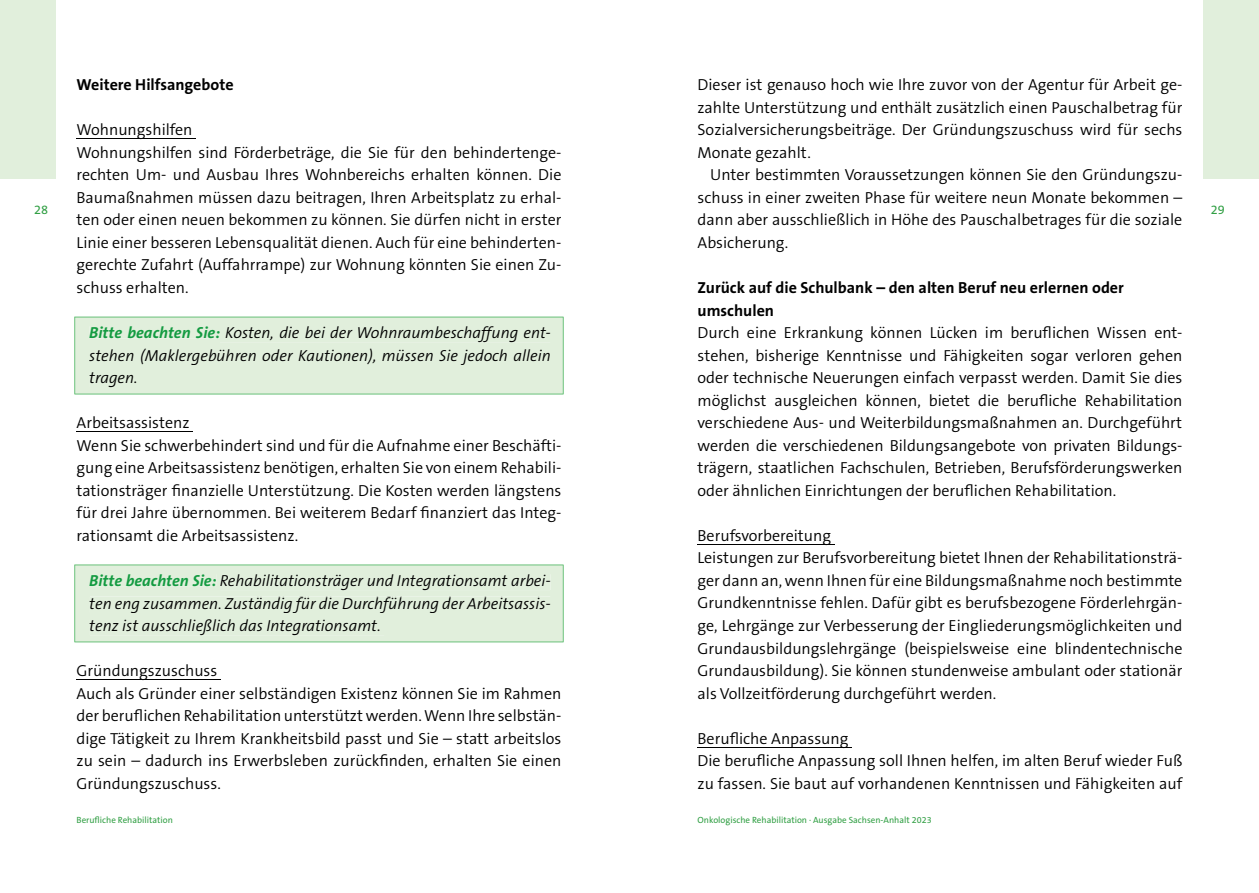
<style>
.page{position:relative;width:1259px;height:893px;background:#fff}
.page>*{position:absolute;margin:0;border:0;box-sizing:border-box;transform-origin:0 0}
.t1{font:300 16.05px/22.5px "The Sans B4";color:#000}
.t2{font:italic 300 16.05px/22.5px "The Sans B4";color:#000;text-align:justify}
.t3{font:700 16.05px/22.5px "The Sans B7";color:#000}
.t4{font:12.75px "The Sans B5 Plain";color:#319f44}
.t5{font:9px "The Sans B5 Plain";color:#319f44}
.s1{font-family:"The Sans B7";font-weight:700;color:#139b41}
</style>
<div class="page">
<div style="left:0;top:0;width:55px;height:179px;background:#e1efdc"></div>
<div style="left:1203px;top:0;width:56px;height:179px;background:#e1efdc"></div>
<hr style="left:77px;top:138px;width:119px;height:1px;background:#000">
<hr style="left:77px;top:431px;width:116px;height:1px;background:#000">
<hr style="left:77px;top:679px;width:144px;height:1px;background:#000">
<div style="left:74px;top:317px;width:489px;height:77px;background:#e1efdc"></div>
<div style="left:74px;top:565px;width:489px;height:77px;background:#e1efdc"></div>
<hr style="left:697px;top:544px;width:137px;height:1px;background:#000">
<hr style="left:697px;top:747px;width:155px;height:1px;background:#000">
<p class="t4" style="left:34px;top:203px;width:16px">28</p>
<p class="t3" style="left:77px;top:74px;width:159px">Weitere Hilfsangebote</p>
<p class="t1" style="left:77px;top:119px;width:486px">Wohnungshilfen<br>Wohnungshilfen sind Förderbeträge, die Sie für den behindertenge&shy;rechten Um- und Ausbau Ihres Wohnbereichs erhalten können. Die Baumaßnahmen müssen dazu beitragen, Ihren Arbeitsplatz zu erhal&shy;ten oder einen neuen bekommen zu können. Sie dürfen nicht in erster Linie einer besseren Lebensqualität dienen. Auch für eine behinderten&shy;gerechte Zufahrt (Auffahrrampe) zur Wohnung könnten Sie einen Zu&shy;schuss erhalten.</p>
<p class="t2" style="left:89px;top:322px;width:463px"><span class="s1">Bitte beachten Sie:</span> Kosten, die bei der Wohnraumbeschaffung ent&shy;stehen (Maklergebühren oder Kautionen), müssen Sie jedoch allein tragen.</p>
<p class="t1" style="left:77px;top:412px;width:486px">Arbeitsassistenz<br>Wenn Sie schwerbehindert sind und für die Aufnahme einer Beschäfti&shy;gung eine Arbeitsassistenz benötigen, erhalten Sie von einem Rehabili&shy;tationsträger finanzielle Unterstützung. Die Kosten werden längstens für drei Jahre übernommen. Bei weiterem Bedarf finanziert das Integ&shy;rationsamt die Arbeitsassistenz.</p>
<p class="t2" style="left:89px;top:570px;width:463px"><span class="s1">Bitte beachten Sie:</span> Rehabilitationsträger und Integrationsamt arbei&shy;ten eng zusammen. Zuständig für die Durchführung der Arbeitsassis&shy;tenz ist ausschließlich das Integrationsamt.</p>
<p class="t1" style="left:77px;top:660px;width:486px">Gründungszuschuss<br>Auch als Gründer einer selbständigen Existenz können Sie im Rahmen der beruflichen Rehabilitation unterstützt werden. Wenn Ihre selbstän&shy;dige Tätigkeit zu Ihrem Krankheitsbild passt und Sie – statt arbeitslos zu sein – dadurch ins Erwerbsleben zurückfinden, erhalten Sie einen Gründungszuschuss.</p>
<p class="t1" style="left:697px;top:74px;width:486px;text-align:justify">Dieser ist genauso hoch wie Ihre zuvor von der Agentur für Arbeit ge&shy;zahlte Unterstützung und enthält zusätzlich einen Pauschalbetrag für Sozialversicherungsbeiträge. Der Gründungszuschuss wird für sechs Monate gezahlt.</p>
<p class="t1" style="left:697px;top:164px;width:486px;text-align:justify;text-indent:13px">Unter bestimmten Voraussetzungen können Sie den Gründungszu&shy;schuss in einer zweiten Phase für weitere neun Monate bekommen – dann aber ausschließlich in Höhe des Pauschalbetrages für die soziale Absicherung.</p>
<p class="t3" style="left:697px;top:277px;width:428px">Zurück auf die Schulbank – den alten Beruf neu erlernen oder umschulen</p>
<p class="t1" style="left:697px;top:322px;width:486px;text-align:justify">Durch eine Erkrankung können Lücken im beruflichen Wissen ent&shy;stehen, bisherige Kenntnisse und Fähigkeiten sogar verloren gehen oder technische Neuerungen einfach verpasst werden. Damit Sie dies möglichst ausgleichen können, bietet die berufliche Rehabilitation verschiedene Aus- und Weiterbildungsmaßnahmen an. Durchgeführt werden die verschiedenen Bildungsangebote von privaten Bildungs&shy;trägern, staatlichen Fachschulen, Betrieben, Berufsförderungswerken oder ähnlichen Einrichtungen der beruflichen Rehabilitation.</p>
<p class="t1" style="left:697px;top:525px;width:486px">Berufsvorbereitung<br>Leistungen zur Berufsvorbereitung bietet Ihnen der Rehabilitationsträ&shy;ger dann an, wenn Ihnen für eine Bildungsmaßnahme noch bestimmte Grundkenntnisse fehlen. Dafür gibt es berufsbezogene Förderlehrgän&shy;ge, Lehrgänge zur Verbesserung der Eingliederungsmöglichkeiten und Grundausbildungslehrgänge (beispielsweise eine blindentechnische Grundausbildung). Sie können stundenweise ambulant oder stationär als Vollzeitförderung durchgeführt werden.</p>
<p class="t1" style="left:697px;top:727px;width:486px">Berufliche Anpassung<br>Die berufliche Anpassung soll Ihnen helfen, im alten Beruf wieder Fuß zu fassen. Sie baut auf vorhandenen Kenntnissen und Fähigkeiten auf</p>
<p class="t5" style="left:77px;top:815px;width:98px">Berufliche Rehabilitation</p>
<p class="t5" style="left:697px;top:815px;width:236px">Onkologische Rehabilitation · Ausgabe Sachsen-Anhalt 2023</p>
<p class="t4" style="left:1210px;top:203px;width:16px">29</p>
</div>
